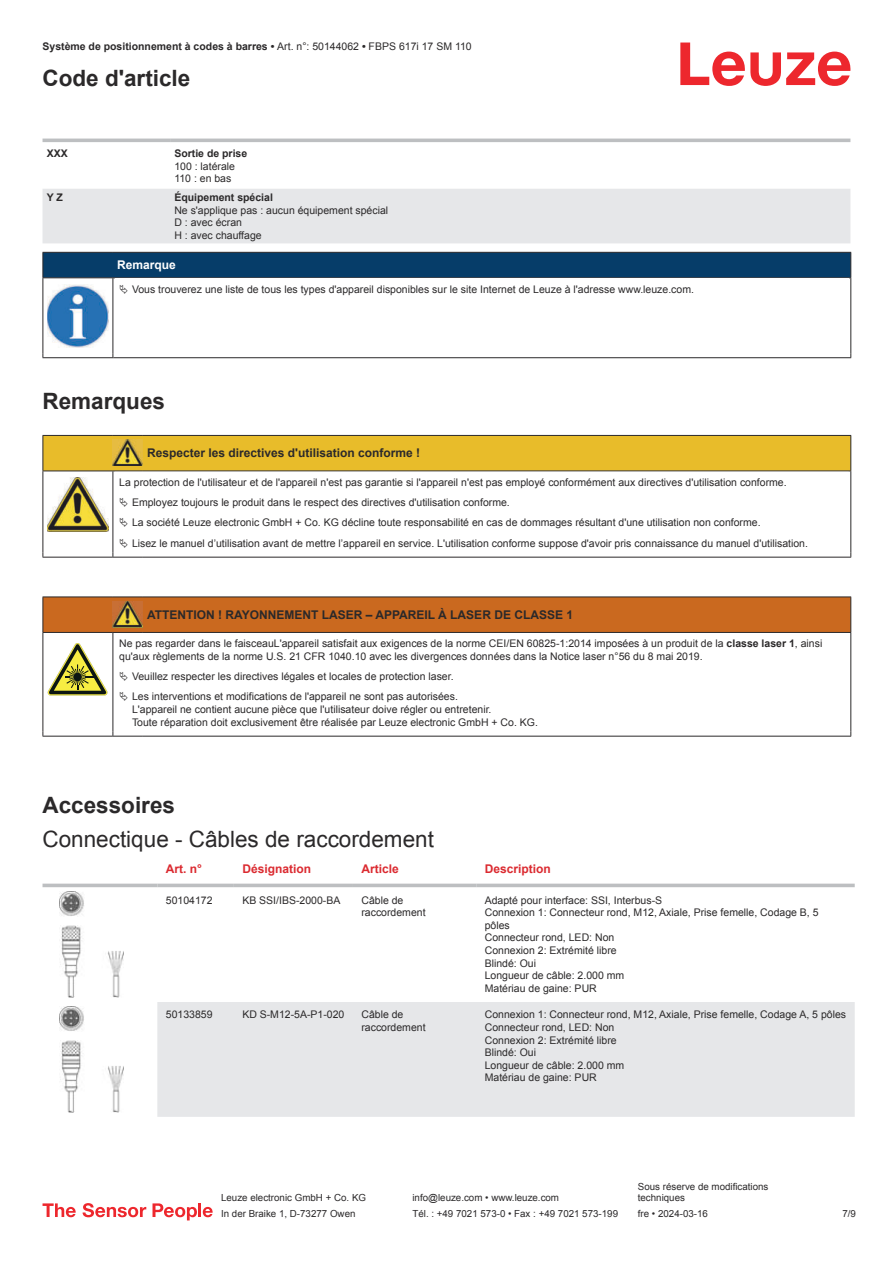
<style>
.page{position:relative;width:893px;height:1263px;background:#fff}
.page>*{position:absolute;margin:0;border:0;box-sizing:border-box;transform-origin:0 0}
.t1{font:700 22.5px "Arial";color:#2b292a}
.t2{font:22.5px "Arial";color:#2b292a}
.t3{font:700 12px "Arial";color:#2b292a}
.t4{font:700 12px "Arial";color:#db2a30}
.t5{font:700 12px "Arial";color:#fff}
.t6{font:10.5px/12.6px "Arial";color:#2b292a}
.t7{font:700 10.5px "Arial";color:#2b292a}
.t8{font:9.75px/11.7px "Arial";color:#2b292a}
.s1{font-weight:400}
.s2{font-weight:700}
</style>
<div class="page">
<svg style="left:680px;top:43px;width:170px;height:43px"></svg>
<svg style="left:43px;top:138px;width:807px;height:1px"></svg>
<div style="left:43px;top:189px;width:807px;height:54px;background:#e6e7e9"></div>
<hr style="left:43px;top:139px;width:127px;height:3px;background:#bdbfc1">
<hr style="left:170px;top:139px;width:680px;height:3px;background:#bdbfc1">
<svg style="left:43px;top:883px;width:812px;height:230px"></svg>
<div style="left:157px;top:1002px;width:698px;height:115px;background:#e6e7e9"></div>
<hr style="left:43px;top:884px;width:114px;height:3px;background:#bdbfc1">
<hr style="left:157px;top:884px;width:77px;height:3px;background:#bdbfc1">
<hr style="left:234px;top:884px;width:119px;height:3px;background:#bdbfc1">
<hr style="left:353px;top:884px;width:123px;height:3px;background:#bdbfc1">
<hr style="left:476px;top:884px;width:379px;height:3px;background:#bdbfc1">
<img style="left:59px;top:891px;width:65px;height:107px">
<img style="left:59px;top:1006px;width:65px;height:106px">
<svg style="left:43px;top:1203px;width:33px;height:14px"></svg>
<svg style="left:83px;top:1203px;width:63px;height:14px"></svg>
<svg style="left:153px;top:1203px;width:44px;height:17px"></svg>
<hr style="left:198px;top:1203px;width:3px;height:14px;background:#ed272d">
<svg style="left:203px;top:1207px;width:10px;height:10px"></svg>
<div style="left:43px;top:252px;width:808px;height:26px;background:#063d69"></div>
<hr style="left:113px;top:277px;width:738px;height:1px;background:#2b292a">
<hr style="left:43px;top:278px;width:1px;height:75px;background:#2b292a">
<hr style="left:113px;top:278px;width:1px;height:75px;background:#2b292a">
<hr style="left:850px;top:278px;width:1px;height:75px;background:#2b292a">
<hr style="left:43px;top:357px;width:70px;height:1px;background:#2b292a">
<hr style="left:113px;top:357px;width:738px;height:1px;background:#2b292a">
<img style="left:47px;top:284px;width:61px;height:63px">
<div style="left:44px;top:436px;width:806px;height:35px;background:#e8bc2a"></div>
<svg style="left:44px;top:472px;width:806px;height:85px"></svg>
<hr style="left:43px;top:435px;width:70px;height:1px;background:#2b292a">
<hr style="left:43px;top:436px;width:1px;height:35px;background:#2b292a">
<hr style="left:43px;top:471px;width:70px;height:1px;background:#2b292a">
<hr style="left:113px;top:435px;width:30px;height:1px;background:#2b292a">
<hr style="left:113px;top:471px;width:30px;height:1px;background:#2b292a">
<hr style="left:143px;top:435px;width:708px;height:1px;background:#2b292a">
<hr style="left:850px;top:436px;width:1px;height:35px;background:#2b292a">
<hr style="left:143px;top:471px;width:708px;height:1px;background:#2b292a">
<hr style="left:43px;top:471px;width:1px;height:82px;background:#2b292a">
<hr style="left:113px;top:471px;width:1px;height:82px;background:#2b292a">
<hr style="left:850px;top:471px;width:1px;height:82px;background:#2b292a">
<hr style="left:43px;top:557px;width:70px;height:1px;background:#2b292a">
<hr style="left:113px;top:557px;width:30px;height:1px;background:#2b292a">
<hr style="left:143px;top:557px;width:708px;height:1px;background:#2b292a">
<img style="left:113px;top:440px;width:30px;height:26px">
<img style="left:47px;top:477px;width:61px;height:54px">
<svg style="left:115px;top:472px;width:734px;height:81px"></svg>
<div style="left:44px;top:597px;width:806px;height:35px;background:#ca691f"></div>
<svg style="left:44px;top:633px;width:806px;height:103px"></svg>
<hr style="left:43px;top:596px;width:70px;height:1px;background:#2b292a">
<hr style="left:43px;top:597px;width:1px;height:35px;background:#2b292a">
<hr style="left:43px;top:632px;width:70px;height:1px;background:#2b292a">
<hr style="left:113px;top:596px;width:30px;height:1px;background:#2b292a">
<hr style="left:113px;top:632px;width:30px;height:1px;background:#2b292a">
<hr style="left:143px;top:596px;width:708px;height:1px;background:#2b292a">
<hr style="left:850px;top:597px;width:1px;height:35px;background:#2b292a">
<hr style="left:143px;top:632px;width:708px;height:1px;background:#2b292a">
<hr style="left:43px;top:633px;width:1px;height:99px;background:#2b292a">
<hr style="left:113px;top:633px;width:1px;height:99px;background:#2b292a">
<hr style="left:850px;top:633px;width:1px;height:99px;background:#2b292a">
<hr style="left:43px;top:736px;width:70px;height:1px;background:#2b292a">
<hr style="left:113px;top:736px;width:30px;height:1px;background:#2b292a">
<hr style="left:143px;top:736px;width:708px;height:1px;background:#2b292a">
<img style="left:113px;top:601px;width:30px;height:26px">
<svg style="left:47px;top:643px;width:60px;height:52px"></svg>
<svg style="left:115px;top:633px;width:734px;height:99px"></svg>
<svg style="left:120px;top:498px;width:8px;height:9px"></svg>
<svg style="left:120px;top:518px;width:8px;height:9px"></svg>
<svg style="left:120px;top:538px;width:8px;height:9px"></svg>
<svg style="left:120px;top:672px;width:8px;height:9px"></svg>
<svg style="left:120px;top:692px;width:8px;height:9px"></svg>
<p class="t7" style="left:43px;top:43px;width:431px">Système de positionnement à codes à barres • <span class="s1">Art. n°: 50144062</span> • <span class="s1">FBPS 617i 17 SM 110</span></p>
<h1 class="t1" style="left:43px;top:70px;width:149px">Code d'article</h1>
<p class="t7" style="left:47px;top:149px;width:23px">XXX</p>
<p class="t7" style="left:174px;top:149px;width:74px">Sortie de prise</p>
<p class="t6" style="left:174px;top:161px;width:62px">100 : latérale<br>110 : en bas</p>
<p class="t7" style="left:47px;top:193px;width:18px">Y Z</p>
<p class="t7" style="left:174px;top:193px;width:100px">Équipement spécial</p>
<p class="t6" style="left:174px;top:204px;width:215px">Ne s'applique pas : aucun équipement spécial<br>D : avec écran<br>H : avec chauffage</p>
<p class="t5" style="left:117px;top:260px;width:60px">Remarque</p>
<p class="t6" style="left:132px;top:284px;width:563px">Vous trouverez une liste de tous les types d'appareil disponibles sur le site Internet de Leuze à l'adresse www.leuze.com.</p>
<h1 class="t1" style="left:43px;top:393px;width:124px">Remarques</h1>
<p class="t3" style="left:147px;top:449px;width:274px">Respecter les directives d'utilisation conforme !</p>
<p class="t6" style="left:132px;top:473px;width:677px;line-height:20.2px;text-indent:-13px">La protection de l'utilisateur et de l'appareil n'est pas garantie si l'appareil n'est pas employé conformément aux directives d'utilisation conforme.<br>Employez toujours le produit dans le respect des directives d'utilisation conforme.<br>La société Leuze electronic GmbH + Co. KG décline toute responsabilité en cas de dommages résultant d'une utilisation non conforme.<br>Lisez le manuel d’utilisation avant de mettre l’appareil en service. L'utilisation conforme suppose d'avoir pris connaissance du manuel d'utilisation.</p>
<p class="t3" style="left:147px;top:610px;width:427px">ATTENTION ! RAYONNEMENT LASER – APPAREIL À LASER DE CLASSE 1</p>
<p class="t6" style="left:119px;top:638px;width:705px">Ne pas regarder dans le faisceauL'appareil satisfait aux exigences de la norme CEI/EN 60825-1:2014 imposées à un produit de la <span class="s2">classe laser 1</span>, ainsi qu'aux règlements de la norme U.S. 21 CFR 1040.10 avec les divergences données dans la Notice laser n°56 du 8 mai 2019.</p>
<p class="t6" style="left:132px;top:667px;width:327px;line-height:20.2px">Veuillez respecter les directives légales et locales de protection laser.<br>Les interventions et modifications de l'appareil ne sont pas autorisées.</p>
<p class="t6" style="left:132px;top:704px;width:407px">L'appareil ne contient aucune pièce que l'utilisateur doive régler ou entretenir.<br>Toute réparation doit exclusivement être réalisée par Leuze electronic GmbH + Co. KG.</p>
<h1 class="t1" style="left:43px;top:796px;width:134px">Accessoires</h1>
<h1 class="t2" style="left:43px;top:830px;width:393px">Connectique - Câbles de raccordement</h1>
<p class="t4" style="left:166px;top:864px;width:38px">Art. n°</p>
<p class="t4" style="left:242px;top:864px;width:70px">Désignation</p>
<p class="t4" style="left:361px;top:864px;width:39px">Article</p>
<p class="t4" style="left:485px;top:864px;width:68px">Description</p>
<p class="t6" style="left:166px;top:895px;width:48px">50104172</p>
<p class="t6" style="left:242px;top:895px;width:100px">KB SSI/IBS-2000-BA</p>
<p class="t6" style="left:361px;top:895px;width:66px">Câble de raccordement</p>
<p class="t6" style="left:485px;top:895px;width:335px">Adapté pour interface: SSI, Interbus-S<br>Connexion 1: Connecteur rond, M12, Axiale, Prise femelle, Codage B, 5 pôles<br>Connecteur rond, LED: Non<br>Connexion 2: Extrémité libre<br>Blindé: Oui<br>Longueur de câble: 2.000 mm<br>Matériau de gaine: PUR</p>
<p class="t6" style="left:166px;top:1009px;width:48px">50133859</p>
<p class="t6" style="left:242px;top:1009px;width:104px">KD S-M12-5A-P1- 020</p>
<p class="t6" style="left:361px;top:1009px;width:66px">Câble de raccordement</p>
<p class="t6" style="left:485px;top:1009px;width:363px">Connexion 1: Connecteur rond, M12, Axiale, Prise femelle, Codage A, 5 pôles<br>Connecteur rond, LED: Non<br>Connexion 2: Extrémité libre<br>Blindé: Oui<br>Longueur de câble: 2.000 mm<br>Matériau de gaine: PUR</p>
<p class="t8" style="left:221px;top:1193px;width:146px">Leuze electronic GmbH + Co. KG</p>
<p class="t8" style="left:412px;top:1193px;width:148px">info@leuze.com • www.leuze.com</p>
<p class="t8" style="left:638px;top:1181px;width:132px">Sous réserve de modifications techniques</p>
<p class="t8" style="left:221px;top:1209px;width:136px">In der Braike 1, D-73277 Owen</p>
<p class="t8" style="left:412px;top:1209px;width:207px">Tél. : +49 7021 573-0 • Fax : +49 7021 573-199</p>
<p class="t8" style="left:638px;top:1209px;width:72px">fre • 2024-03-16</p>
<p class="t8" style="left:842px;top:1209px;width:15px">7 /9</p>
</div>
